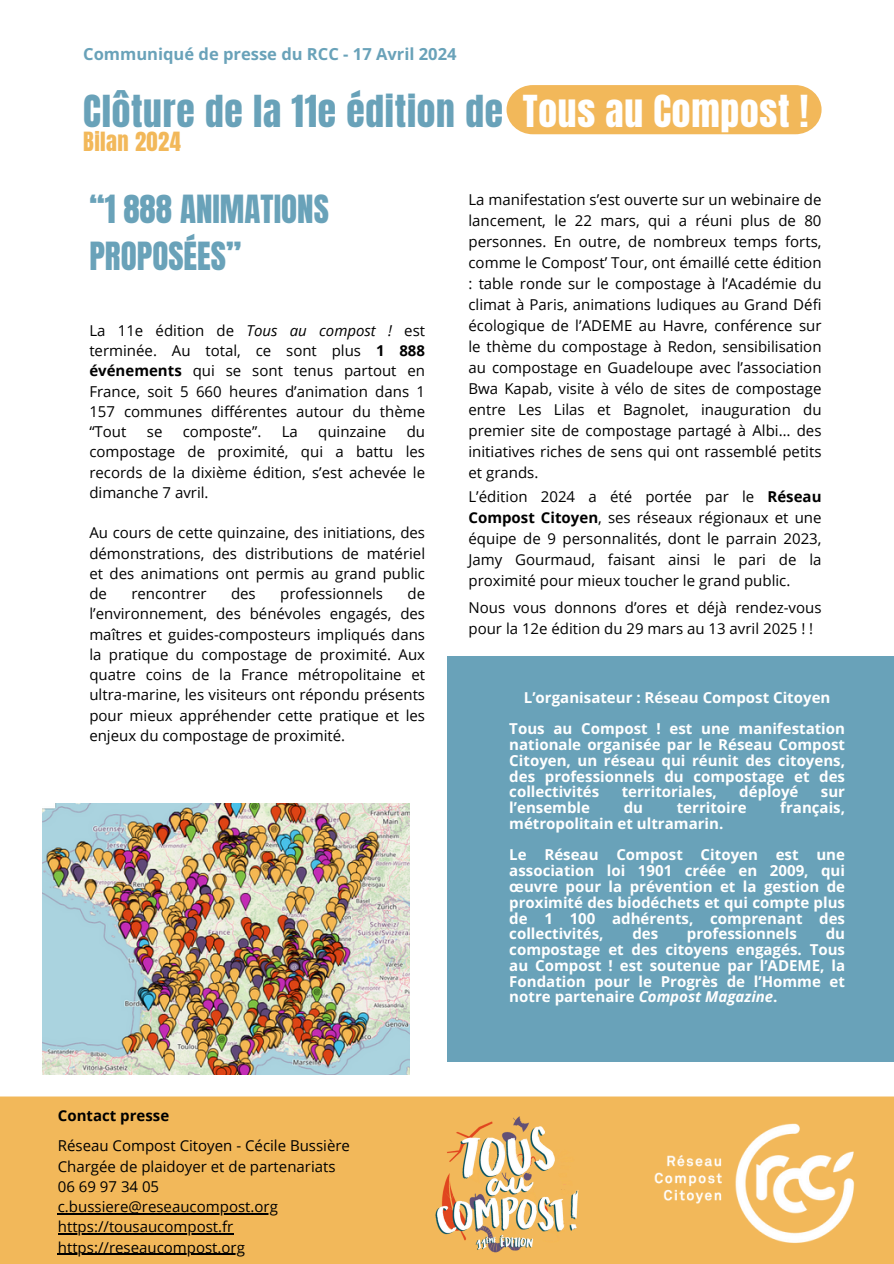
<style>
.page{position:relative;width:894px;height:1264px;background:#fff}
.page>*{position:absolute;margin:0;border:0;box-sizing:border-box;transform-origin:0 0}
.t1{font:37.5px "Anton";letter-spacing:.02em;color:#69a2b9}
.t2{font:33px/46.2px "Anton";color:#69a2b9}
.t3{font:22.5px "Anton";letter-spacing:.02em;color:#f2b85a}
.t4{font:700 16.5px "Open Sans";color:#69a2b9}
.t5{font:15px/20.2px "Open Sans";color:#000;text-align:justify}
.t6{font:700 15px/15.8px "Open Sans";color:#fff;text-align:justify}
.t7{font:700 15px "Open Sans";color:#000}
.s1{color:#fff}
.s2{font-style:italic}
.s3{font-weight:700}
</style>
<div class="page">
<div style="left:0;top:1096px;width:893px;height:167px;background:#f2b85a"></div>
<img style="left:610px;top:1114px;width:264px;height:141px">
<div style="left:506px;top:85px;width:315px;height:49px;background:#f2b85a"></div>
<div style="left:446px;top:656px;width:447px;height:406px;background:#69a2b9"></div>
<img style="left:43px;top:803px;width:366px;height:271px">
<img style="left:401px;top:1104px;width:209px;height:157px">
<hr style="left:58px;top:1213px;width:220px;height:1px;background:#000">
<hr style="left:58px;top:1233px;width:175px;height:1px;background:#000">
<hr style="left:58px;top:1253px;width:187px;height:1px;background:#000">
<p class="t4" style="left:83px;top:42px;width:375px">Communiqué de presse du RCC - 17 Avril 2024</p>
<p class="t1" style="left:83px;top:84px;width:726px">Clôture de la 11e édition de <span class="s1">Tous au Compost !</span></p>
<p class="t3" style="left:83px;top:126px;width:99px">Bilan 2024</p>
<h3 class="t2" style="left:89px;top:187px;width:241px">“1 888 ANIMATIONS<br>PROPOSÉES”</h3>
<p class="t5" style="left:89px;top:320px;width:337px">La 11e édition de <span class="s2">Tous au compost !</span> est terminée. Au total, ce sont plus <span class="s3">1 888 événements</span> qui se sont tenus partout en France, soit 5 660 heures d’animation dans 1<br>157 communes différentes autour du thème “Tout</p>
<p class="t5" style="left:89px;top:421px;width:337px;text-indent:317px">du compostage de proximité, qui a battu les records de la dixième édition, s’est achevée le dimanche 7 avril.</p>
<p class="t5" style="left:89px;top:522px;width:337px">Au cours de cette quinzaine, des initiations, des démonstrations, des distributions de matériel et des animations ont permis au grand public de</p>
<p class="t5" style="left:147px;top:421px;width:17px">se</p>
<p class="t5" style="left:183px;top:421px;width:80px">composte”.</p>
<p class="t5" style="left:281px;top:421px;width:18px">La</p>
<p class="t5" style="left:318px;top:421px;width:70px">quinzaine</p>
<p class="t5" style="left:131px;top:583px;width:77px">rencontrer</p>
<p class="t5" style="left:231px;top:583px;width:26px">des</p>
<p class="t5" style="left:280px;top:583px;width:104px">professionnels</p>
<p class="t5" style="left:89px;top:583px;width:337px;text-indent:318px">de l’environnement, des bénévoles engagés, des maîtres et guides-composteurs impliqués dans la pratique du compostage de proximité. Aux quatre coins de la France métropolitaine et ultra-marine, les visiteurs ont répondu présents pour mieux appréhender cette pratique et les enjeux du compostage de proximité.</p>
<p class="t7" style="left:58px;top:1104px;width:113px">Contact presse</p>
<p class="t5" style="left:58px;top:1135px;width:293px">Réseau Compost Citoyen - Cécile Bussière</p>
<p class="t5" style="left:58px;top:1155px;width:279px">Chargée de plaidoyer et de partenariats</p>
<p class="t5" style="left:58px;top:1175px;width:103px">06 69 97 34 05</p>
<p class="t5" style="left:58px;top:1196px;width:221px">c.bussiere@reseaucompost.org</p>
<p class="t5" style="left:58px;top:1216px;width:177px">https://tousaucompost.fr</p>
<p class="t5" style="left:58px;top:1236px;width:188px">https://reseaucompost.org</p>
<p class="t5" style="left:468px;top:189px;width:354px;line-height:21px">La manifestation s’est ouverte sur un webinaire de lancement, le 22 mars, qui a réuni plus de 80 personnes. En outre, de nombreux temps forts, comme le Compost’ Tour, ont émaillé cette édition : table ronde sur le compostage à l’Académie du climat à Paris, animations ludiques au Grand Défi écologique de l’ADEME au Havre, conférence sur le thème du compostage à Redon, sensibilisation au compostage en Guadeloupe avec l’association Bwa Kapab, visite à vélo de sites de compostage entre Les Lilas et Bagnolet, inauguration du premier site de compostage partagé à Albi… des initiatives riches de sens qui ont rassemblé petits et grands.</p>
<p class="t5" style="left:468px;top:485px;width:354px;line-height:21px">L’édition 2024 a été portée par le <span class="s3">Réseau Compost Citoyen</span>, ses réseaux régionaux et une équipe de 9 personnalités, dont le parrain 2023, Jamy Gourmaud, faisant ainsi le pari de la proximité pour mieux toucher le grand public.</p>
<h3 class="t5" style="left:468px;top:596px;width:354px;line-height:21px">Nous vous donnons d’ores et déjà rendez-vous pour la 12e édition du 29 mars au 13 avril 2025 ! !</h3>
<h3 class="t6" style="left:523px;top:689px;width:308px">L’organisateur : Réseau Compost Citoyen</h3>
<h3 class="t6" style="left:509px;top:720px;width:337px">Tous au Compost ! est une manifestation nationale organisée par le Réseau Compost Citoyen, un réseau qui réunit des citoyens, des professionnels du compostage et des collectivités</h3>
<h3 class="t6" style="left:621px;top:783px;width:97px">territoriales,</h3>
<h3 class="t6" style="left:739px;top:783px;width:61px">déployé</h3>
<h3 class="t6" style="left:820px;top:783px;width:26px">sur</h3>
<h3 class="t6" style="left:509px;top:799px;width:82px">l’ensemble</h3>
<h3 class="t6" style="left:623px;top:799px;width:21px">du</h3>
<h3 class="t6" style="left:676px;top:799px;width:71px">territoire</h3>
<h3 class="t6" style="left:780px;top:799px;width:66px">français,</h3>
<h3 class="t6" style="left:509px;top:815px;width:215px">métropolitain et ultramarin.</h3>
<p class="t6" style="left:509px;top:846px;width:337px">Le Réseau Compost Citoyen est une association loi 1901 créée en 2009, qui œuvre pour la prévention et la gestion de proximité des biodéchets et qui compte plus de 1 100 adhérents, comprenant des collectivités,</p>
<p class="t6" style="left:632px;top:925px;width:27px">des</p>
<p class="t6" style="left:686px;top:925px;width:111px">professionnels</p>
<p class="t6" style="left:509px;top:925px;width:337px;text-indent:316px">du compostage et des citoyens engagés. Tous au Compost ! est soutenue par l’ADEME, la Fondation pour le Progrès de l’Homme et notre partenaire <span class="s2">Compost Magazine</span>.</p>
</div>
